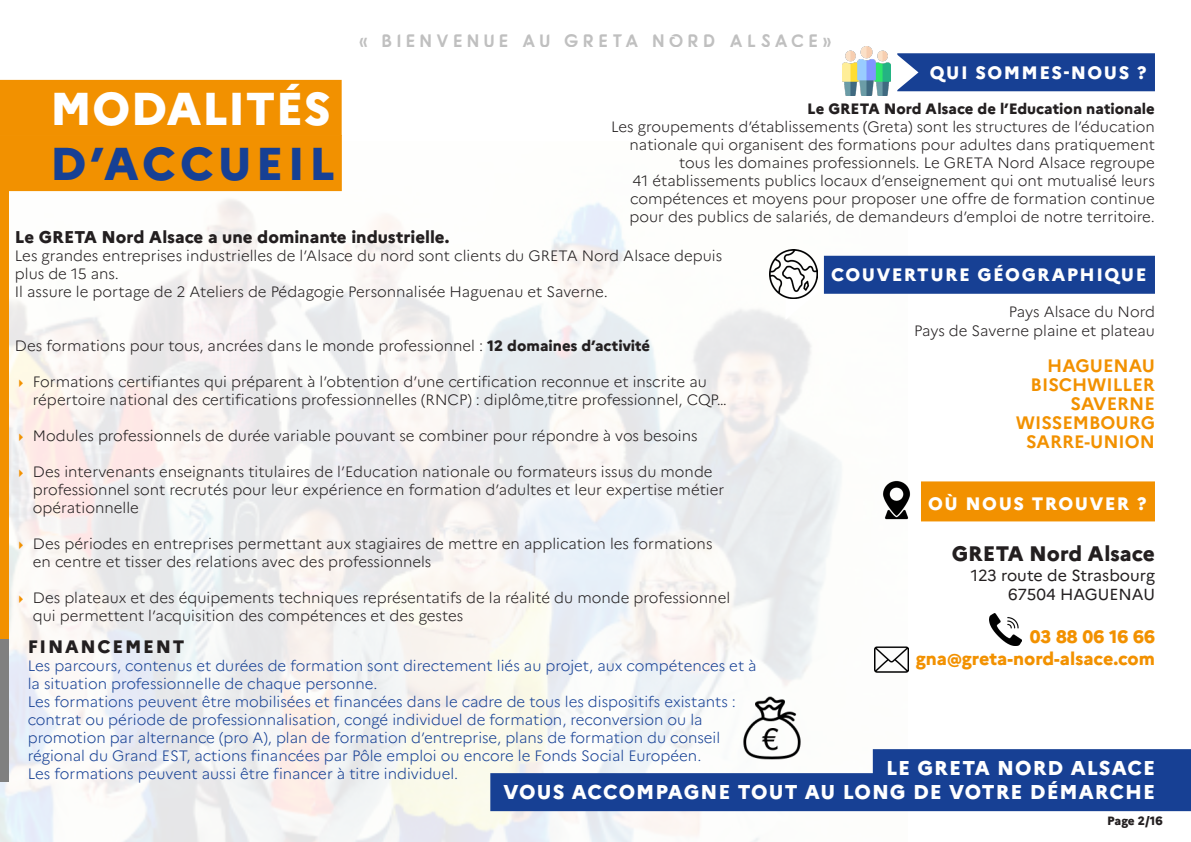
<style>
.page{position:relative;width:1191px;height:842px;background:#fff}
.page>*{position:absolute;margin:0;border:0;box-sizing:border-box;transform-origin:0 0}
.t1{font:800 46px "Marianne";letter-spacing:.01em;color:#fff}
.t2{font:800 46px "Marianne";letter-spacing:.09em;color:#174094}
.t3{font:800 21px "Marianne";letter-spacing:-.005em;color:#231f20}
.t4{font:800 20px "Marianne";letter-spacing:.05em;color:#fff}
.t5{font:800 18px "Marianne";letter-spacing:.08em;color:#fff}
.t6{font:700 18px "Marianne";color:#f29100}
.t7{font:800 18px "Marianne";color:#f29100}
.t8{font:18px "Fonarto";letter-spacing:.26em;color:#808080}
.t9{font:800 18px "Marianne";letter-spacing:.1em;color:#231f20}
.t10{font:800 17px "Marianne";color:#231f20}
.t11{font:16px "Marianne";color:#231f20}
.t12{font:300 15px/18px "Marianne";color:#231f20}
.t13{font:300 15px/18px "Marianne";color:#174195}
.t14{font:800 15px "Marianne";color:#231f20}
.t15{font:800 12px "Marianne";letter-spacing:-.01em;color:#231f20}
.s1{font-weight:800}
</style>
<div class="page">
<img style="left:0;top:191px;width:907px;height:651px">
<div style="left:0;top:174px;width:9px;height:465px;background:#f29100"></div>
<div style="left:873px;top:749px;width:318px;height:38px;background:#174094"></div>
<div style="left:490px;top:773px;width:701px;height:38px;background:#174094"></div>
<div style="left:0;top:80px;width:342px;height:56px;background:#f29100"></div>
<div style="left:0;top:135px;width:342px;height:56px;background:#f29100"></div>
<svg style="left:785px;top:263px;width:34px;height:57px"></svg>
<div style="left:0;top:639px;width:9px;height:143px;background:#808080"></div>
<div style="left:897px;top:53px;width:258px;height:38px;background:#174094"></div>
<svg style="left:884px;top:53px;width:34px;height:43px"></svg>
<img style="left:842px;top:47px;width:48px;height:48px">
<div style="left:824px;top:256px;width:331px;height:38px;background:#174094"></div>
<img style="left:769px;top:250px;width:48px;height:48px">
<img style="left:875px;top:479px;width:35px;height:42px">
<img style="left:989px;top:613px;width:32px;height:33px">
<div style="left:921px;top:481px;width:234px;height:40px;background:#f29100"></div>
<img style="left:874px;top:643px;width:34px;height:34px">
<img style="left:738px;top:694px;width:67px;height:67px">
<svg style="left:19px;top:379px;width:4px;height:8px"></svg>
<svg style="left:19px;top:433px;width:4px;height:8px"></svg>
<svg style="left:19px;top:469px;width:4px;height:8px"></svg>
<svg style="left:19px;top:541px;width:4px;height:8px"></svg>
<svg style="left:19px;top:595px;width:4px;height:8px"></svg>
<p class="t8" style="left:358px;top:29px;width:475px">« BIENVENUE AU GRETA NORD ALSACE»</p>
<p class="t5" style="left:930px;top:58px;width:218px">QUI SOMMES-NOUS ?</p>
<p class="t14" style="left:807px;top:97px;width:349px">Le GRETA Nord Alsace de l’Education nationale</p>
<p class="t12" style="left:611px;top:116px;width:545px;text-align:right">Les groupements d’établissements (Greta) sont les structures de l’éducation nationale qui organisent des formations pour adultes dans pratiquement tous les domaines professionnels. Le GRETA Nord Alsace regroupe</p>
<p class="t12" style="left:632px;top:170px;width:524px">41 établissements publics locaux d’enseignement qui ont mutualisé leurs</p>
<p class="t12" style="left:629px;top:188px;width:527px">compétences et moyens pour proposer une offre de formation continue pour des publics de salariés, de demandeurs d’emploi de notre territoire.</p>
<p class="t5" style="left:831px;top:261px;width:317px">COUVERTURE GÉOGRAPHIQUE</p>
<p class="t12" style="left:1009px;top:302px;width:148px">Pays Alsace du Nord</p>
<p class="t12" style="left:914px;top:321px;width:242px">Pays de Saverne plaine et plateau</p>
<p class="t6" style="left:1047px;top:352px;width:109px">HAGUENAU</p>
<p class="t6" style="left:1030px;top:371px;width:126px">BISCHWILLER</p>
<p class="t6" style="left:1070px;top:390px;width:86px">SAVERNE</p>
<p class="t6" style="left:1015px;top:409px;width:141px">WISSEMBOURG</p>
<p class="t6" style="left:1026px;top:428px;width:130px">SARRE-UNION</p>
<p class="t1" style="left:50px;top:73px;width:282px">MODALITÉS</p>
<p class="t2" style="left:50px;top:128px;width:286px">D’ACCUEIL</p>
<p class="t10" style="left:15px;top:224px;width:436px">Le GRETA Nord Alsace a une dominante industrielle.</p>
<p class="t12" style="left:15px;top:246px;width:709px">Les grandes entreprises industrielles de l’Alsace du nord sont clients du GRETA Nord Alsace depuis plus de 15 ans.</p>
<p class="t12" style="left:15px;top:282px;width:594px">Il assure le portage de 2 Ateliers de Pédagogie Personnalisée Haguenau et Saverne.</p>
<p class="t12" style="left:15px;top:336px;width:637px">Des formations pour tous, ancrées dans le monde professionnel : <span class="s1">12 domaines d’activité</span></p>
<p class="t12" style="left:33px;top:372px;width:695px">Formations certifiantes qui préparent à l’obtention d’une certification reconnue et inscrite au répertoire national des certifications professionnelles (RNCP) : diplôme,titre professionnel, CQP…</p>
<p class="t12" style="left:33px;top:426px;width:666px">Modules professionnels de durée variable pouvant se combiner pour répondre à vos besoins</p>
<p class="t12" style="left:33px;top:462px;width:693px">Des intervenants enseignants titulaires de l’Education nationale ou formateurs issus du monde professionnel sont recrutés pour leur expérience en formation d’adultes et leur expertise métier opérationnelle</p>
<p class="t12" style="left:33px;top:534px;width:681px">Des périodes en entreprises permettant aux stagiaires de mettre en application les formations en centre et tisser des relations avec des professionnels</p>
<p class="t12" style="left:33px;top:588px;width:699px">Des plateaux et des équipements techniques représentatifs de la réalité du monde professionnel qui permettent l’acquisition des compétences et des gestes</p>
<p class="t5" style="left:928px;top:489px;width:220px">OÙ NOUS TROUVER ?</p>
<p class="t3" style="left:951px;top:538px;width:205px">GRETA Nord Alsace</p>
<p class="t11" style="left:970px;top:562px;width:186px">123 route de Strasbourg</p>
<p class="t11" style="left:1008px;top:582px;width:148px">67504 HAGUENAU</p>
<p class="t7" style="left:1029px;top:623px;width:127px">03 88 06 16 66</p>
<p class="t7" style="left:915px;top:644px;width:241px">gna@greta-nord-alsace.com</p>
<p class="t9" style="left:28px;top:633px;width:158px">FINANCEMENT</p>
<p class="t13" style="left:28px;top:655px;width:730px">Les parcours, contenus et durées de formation sont directement liés au projet, aux compétences et à la situation professionnelle de chaque personne.</p>
<p class="t13" style="left:28px;top:691px;width:709px">Les formations peuvent être mobilisées et financées dans le cadre de tous les dispositifs existants : contrat ou période de professionnalisation, congé individuel de formation, reconversion ou la</p>
<p class="t13" style="left:28px;top:727px;width:694px">promotion par alternance (pro A), plan de formation d’entreprise, plans de formation du conseil</p>
<p class="t13" style="left:28px;top:745px;width:675px">régional du Grand EST, actions financées par Pôle emploi ou encore le Fonds Social Européen.</p>
<p class="t13" style="left:28px;top:763px;width:432px">Les formations peuvent aussi être financer à titre individuel.</p>
<p class="t4" style="left:886px;top:752px;width:270px">LE GRETA NORD ALSACE</p>
<p class="t4" style="left:503px;top:776px;width:653px">VOUS ACCOMPAGNE TOUT AU LONG DE VOTRE DÉMARCHE</p>
<p class="t15" style="left:1107px;top:812px;width:57px">Page 2/16</p>
</div>
